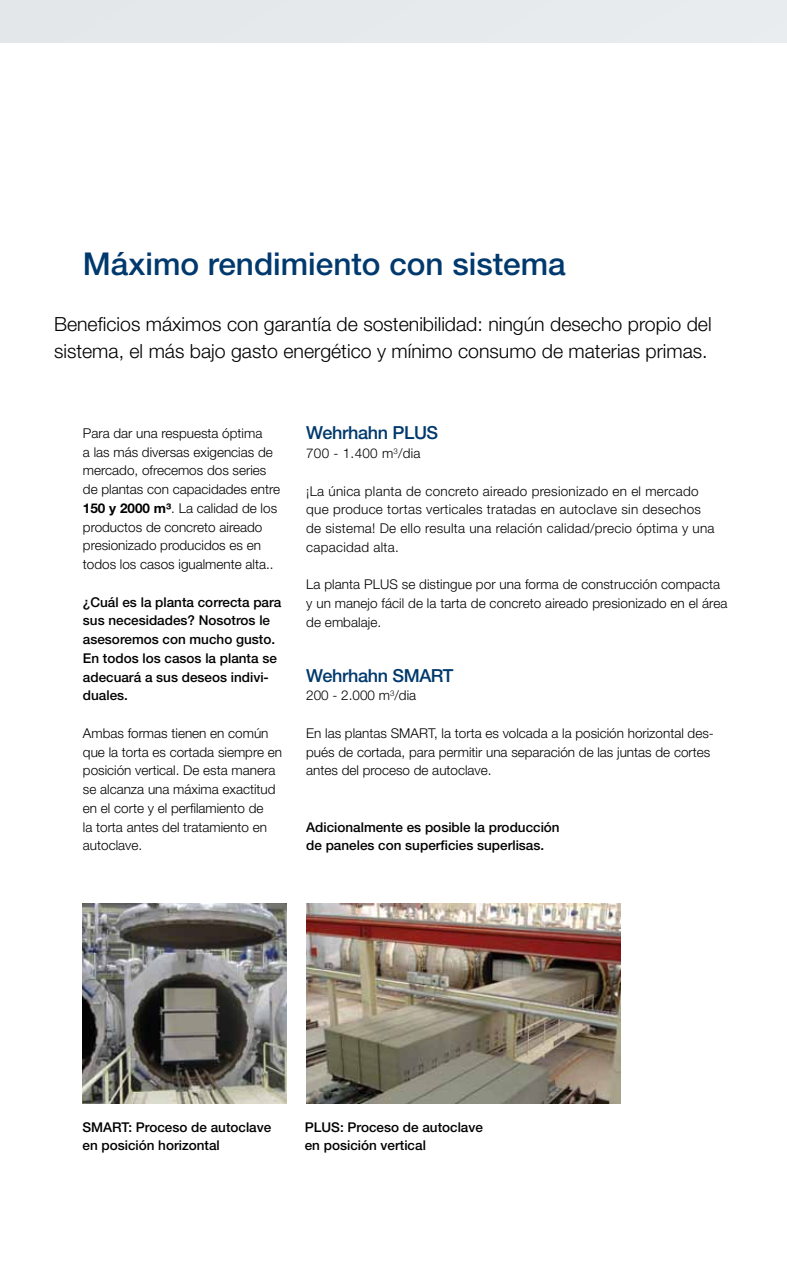
<style>
.page{position:relative;width:787px;height:1263px;background:#fff}
.page>*{position:absolute;margin:0;border:0;box-sizing:border-box;transform-origin:0 0}
.t1{font:500 31.5px "Helvetica Neue";color:#00396d}
.t2{font:300 19.5px/27px "Helvetica Neue";color:#000}
.t3{font:500 18px "Helvetica Neue";letter-spacing:-.02em;color:#00396d}
.t4{font:300 13.5px/18.8px "Helvetica Neue";color:#000}
.t5{font:500 13.5px/18.8px "Helvetica Neue";color:#000}
.t6{font:300 13.5px/18.8px "Helvetica Neue";letter-spacing:.02em;color:#000}
.s1{font-weight:700}
</style>
<div class="page">
<div style="left:0;top:0;width:787px;height:43px;background:#e6eaec"></div>
<img style="left:306px;top:904px;width:314px;height:199px">
<img style="left:83px;top:904px;width:204px;height:199px">
<h1 class="t1" style="left:83px;top:245px;width:484px">Máximo rendimiento con sistema</h1>
<h2 class="t2" style="left:54px;top:310px;width:659px">Beneficios máximos con garantía de sostenibilidad: ningún desecho propio del sistema, el más bajo gasto energético y mínimo consumo de materias primas.</h2>
<p class="t4" style="left:83px;top:423px;width:199px">Para dar una respuesta óptima<br>a las más diversas exigencias de mercado, ofrecemos dos series de plantas con capacidades entre<br><span class="s1">150 y 2000 m³</span>. La calidad de los productos de concreto aireado presionizado producidos es en todos los casos igualmente alta..</p>
<p class="t5" style="left:83px;top:592px;width:200px">¿Cuál es la planta correcta para sus necesidades? Nosotros le asesoremos con mucho gusto.<br>En todos los casos la planta se adecuará a sus deseos indivi&shy;duales.</p>
<p class="t4" style="left:83px;top:723px;width:201px">Ambas formas tienen en común que la torta es cortada siempre en posición vertical. De esta manera se alcanza una máxima exactitud en el corte y el perfilamiento de<br>la torta antes del tratamiento en autoclave.</p>
<h3 class="t3" style="left:306px;top:422px;width:134px">Wehrhahn PLUS</h3>
<p class="t4" style="left:306px;top:444px;width:116px">700 - 1.400 m<sup>3</sup>/dia</p>
<p class="t6" style="left:306px;top:481px;width:410px">¡La única planta de concreto aireado presionizado en el mercado que produce tortas verticales tratadas en autoclave sin desechos de sistema! De ello resulta una relación calidad/precio óptima y una capacidad alta.</p>
<p class="t4" style="left:306px;top:575px;width:423px">La planta PLUS se distingue por una forma de construcción compacta y un manejo fácil de la tarta de concreto aireado presionizado en el área de embalaje.</p>
<h3 class="t3" style="left:306px;top:664px;width:149px">Wehrhahn SMART</h3>
<p class="t4" style="left:306px;top:686px;width:111px">200 - 2.000 m<sup>3</sup>/dia</p>
<p class="t4" style="left:306px;top:723px;width:409px">En las plantas SMART, la torta es volcada a la posición horizontal des&shy;pués de cortada, para permitir una separación de las juntas de cortes antes del proceso de autoclave.</p>
<p class="t5" style="left:306px;top:817px;width:255px">Adicionalmente es posible la producción de paneles con superficies superlisas.</p>
<p class="t5" style="left:82px;top:1117px;width:190px">SMART: Proceso de autoclave en posición horizontal</p>
<p class="t5" style="left:305px;top:1117px;width:180px">PLUS: Proceso de autoclave en posición vertical</p>
</div>
